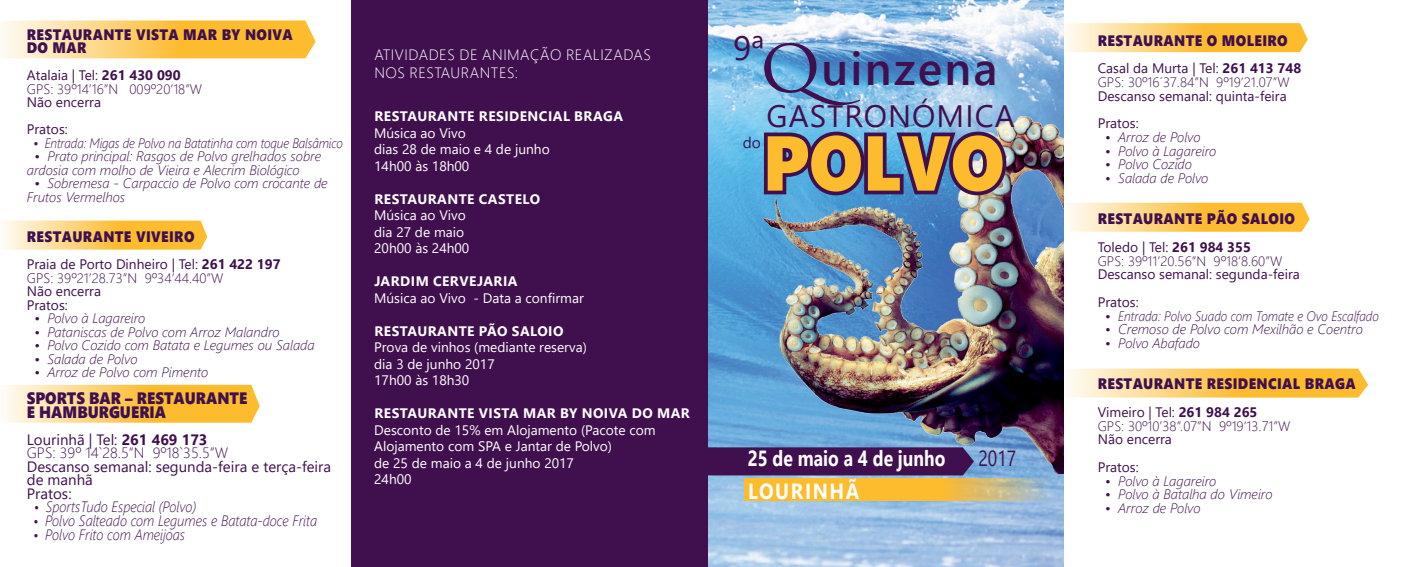
<style>
.page{position:relative;width:1414px;height:567px;background:#fff}
.page>*{position:absolute;margin:0;border:0;box-sizing:border-box;transform-origin:0 0}
.t1{font:77.62px "Segoe UI Black";color:#fdbb2e;scale:.91 1}
.t2{font:600 46px "Segoe UI";letter-spacing:.05em;color:#40104e}
.t3{font:33.75px "Segoe UI";color:#40104e}
.t4{font:30.88px "Segoe UI";letter-spacing:.035em;color:#40104e}
.t5{font:700 21.88px "Segoe UI";color:#fff;scale:.8 1}
.t6{font:700 21.88px "Segoe UI";letter-spacing:.085em;color:#fff;scale:.88 1}
.t7{font:21.88px "Segoe UI";color:#40104e;scale:.8 1}
.t8{font:16.5px/13.5px "Segoe UI Black";color:#40104e;scale:.91 1}
.t9{font:15.5px "Segoe UI";color:#40104e}
.t10{font:15.12px/13.5px "Segoe UI Black";letter-spacing:.025em;color:#40104e;scale:.91 1}
.t11{font:italic 300 15px "Segoe UI";color:#40104e;scale:.9 1}
.t12{font:15px/13.5px "Segoe UI";color:#40104e}
.t13{font:300 15px/13.5px "Segoe UI";color:#40104e}
.t14{font:300 15px/18px "Segoe UI";letter-spacing:.035em;color:#fff}
.t15{font:italic 300 13.75px/13.5px "Segoe UI";color:#40104e}
.t16{font:300 13.75px/13.8px "Segoe UI";color:#40104e}
.t17{font:13.75px/16.5px "Segoe UI";color:#fff}
.t18{font:13.75px/27.5px "Segoe UI";color:#40104e}
.t19{font:700 13.75px "Segoe UI";letter-spacing:.035em;color:#fff}
.t20{font:italic 300 13.75px "Segoe UI";color:#40104e;scale:.9 1}
.s1{font-weight:400}
.s2{font-weight:700}
.s3{font-size:13.75px}
.s4{font-family:"Trajan Pro";font-weight:400;font-size:75px}
</style>
<div class="page">
<svg style="left:4px;top:385px;width:256px;height:38px;background:#fdce6b"></svg>
<svg style="left:1063px;top:369px;width:305px;height:29px;background:#fcce6d"></svg>
<svg style="left:1068px;top:203px;width:241px;height:29px;background:#fdce6b"></svg>
<svg style="left:1063px;top:23px;width:245px;height:29px;background:#fdcf6c"></svg>
<svg style="left:3px;top:221px;width:204px;height:29px;background:#fdce6c"></svg>
<svg style="left:1px;top:20px;width:315px;height:38px;background:#fdcf6c"></svg>
<img style="left:708px;top:0;width:355px;height:567px">
<img style="left:719px;top:117px;width:344px;height:357px">
<svg style="left:744px;top:478px;width:319px;height:23px;background:#e7ba52"></svg>
<img style="left:760px;top:126px;width:251px;height:75px">
<div style="left:708px;top:447px;width:266px;height:28px;background:#40104e"></div>
<div style="left:351px;top:0;width:357px;height:567px;background:#40104e"></div>
<p class="t10" style="left:27px;top:27px;width:294px">RESTAURANTE VISTA MAR BY NOIVA<br>DO MAR</p>
<p class="t16" style="left:27px;top:68px;width:177px"><span class="s1">Atalaia | Tel:</span> <span class="s2">261 430 090<br></span>GPS: 39º14’16”N 009º20’18”W</p>
<p class="t18" style="left:27px;top:89px;width:76px;line-height:27px">Não encerra<br>Pratos:</p>
<p class="t20" style="left:33px;top:132px;width:345px">• Entrada: Migas de Polvo na Batatinha com toque Balsâmico</p>
<p class="t15" style="left:27px;top:148px;width:296px;text-indent:8px">• Prato principal: Rasgos de Polvo grelhados sobre ardosia com molho de Vieira e Alecrim Biológico</p>
<p class="t15" style="left:27px;top:175px;width:302px;text-indent:8px">• Sobremesa - Carpaccio de Polvo com crocante de<br>Frutos Vermelhos</p>
<p class="t10" style="left:27px;top:229px;width:186px">RESTAURANTE VIVEIRO</p>
<p class="t16" style="left:27px;top:257px;width:255px"><span class="s1">Praia de Porto Dinheiro | Tel:</span> <span class="s2">261 422 197<br></span>GPS: 39º21’28.73”N 9º34’44.40”W</p>
<p class="t18" style="left:27px;top:284px;width:76px;line-height:13.5px">Não encerra<br>Pratos:</p>
<p class="t15" style="left:34px;top:310px;width:112px">• Polvo à Lagareiro</p>
<p class="t15" style="left:34px;top:324px;width:247px">• Pataniscas de Polvo com Arroz Malandro</p>
<p class="t15" style="left:34px;top:337px;width:282px">• Polvo Cozido com Batata e Legumes ou Salada</p>
<p class="t15" style="left:34px;top:351px;width:105px">• Salada de Polvo</p>
<p class="t15" style="left:34px;top:364px;width:175px">• Arroz de Polvo com Pimento</p>
<p class="t8" style="left:27px;top:391px;width:244px">SPORTS BAR – RESTAURANTE<br>E HAMBURGUERIA</p>
<p class="t13" style="left:27px;top:432px;width:203px"><span class="s1">Lourinhã | Tel:</span> <span class="s2">261 469 173<br></span>GPS: 39º 14`28.5”N 9º18`35.5”W</p>
<p class="t12" style="left:27px;top:459px;width:306px">Descanso semanal: segunda-feira e terça-feira de manhã<br>Pratos:</p>
<p class="t11" style="left:34px;top:495px;width:182px"><span class="s3">•</span> SportsTudo Especial (Polvo)</p>
<p class="t11" style="left:34px;top:508px;width:317px"><span class="s3">•</span> Polvo Salteado com Legumes e Batata-doce Frita</p>
<p class="t11" style="left:34px;top:522px;width:170px"><span class="s3">•</span> Polvo Frito com Ameijoas</p>
<p class="t14" style="left:374px;top:45px;width:278px">ATIVIDADES DE ANIMAÇÃO REALIZADAS<br>NOS RESTAURANTES:</p>
<p class="t19" style="left:374px;top:105px;width:250px">RESTAURANTE RESIDENCIAL BRAGA</p>
<p class="t17" style="left:374px;top:124px;width:177px">Música ao Vivo<br>dias 28 de maio e 4 de junho<br>14h00 às 18h00</p>
<p class="t19" style="left:374px;top:188px;width:167px">RESTAURANTE CASTELO</p>
<p class="t17" style="left:374px;top:207px;width:97px">Música ao Vivo dia 27 de maio<br>20h00 às 24h00</p>
<p class="t19" style="left:374px;top:270px;width:145px">JARDIM CERVEJARIA</p>
<p class="t17" style="left:374px;top:289px;width:211px">Música ao Vivo - Data a confirmar</p>
<p class="t19" style="left:374px;top:320px;width:191px">RESTAURANTE PÃO SALOIO</p>
<p class="t17" style="left:374px;top:339px;width:214px">Prova de vinhos (mediante reserva) dia 3 de junho 2017<br>17h00 às 18h30</p>
<p class="t19" style="left:374px;top:402px;width:317px">RESTAURANTE VISTA MAR BY NOIVA DO MAR</p>
<p class="t17" style="left:374px;top:421px;width:283px">Desconto de 15% em Alojamento (Pacote com<br>Alojamento com SPA e Jantar de Polvo)<br>de 25 de maio a 4 de junho 2017<br>24h00</p>
<h3 class="t3" style="left:733px;top:21px;width:33px">9ª</h3>
<h2 class="t2" style="left:760px;top:32px;width:239px"><span class="s4">q</span>uinzena</h2>
<h3 class="t4" style="left:766px;top:92px;width:250px">GASTRONÓMICA</h3>
<h1 class="t1" style="left:763px;top:107px;width:267px">POLVO</h1>
<p class="t9" style="left:743px;top:130px;width:20px">do</p>
<h3 class="t5" style="left:748px;top:441px;width:249px">25 de maio a 4 de junho</h3>
<h3 class="t7" style="left:978px;top:441px;width:49px">2017</h3>
<h3 class="t6" style="left:748px;top:473px;width:128px">LOURINHÃ</h3>
<p class="t10" style="left:1098px;top:33px;width:210px">RESTAURANTE O MOLEIRO</p>
<p class="t16" style="left:1098px;top:61px;width:205px"><span class="s1">Casal da Murta | Tel:</span> <span class="s2">261 413 748<br></span>GPS: 30º16´37.84”N 9º19’21.07”W</p>
<p class="t18" style="left:1098px;top:82px;width:190px">Descanso semanal: quinta-feira<br>Pratos:</p>
<p class="t15" style="left:1105px;top:129px;width:97px">• Arroz de Polvo</p>
<p class="t15" style="left:1105px;top:143px;width:112px">• Polvo à Lagareiro</p>
<p class="t15" style="left:1105px;top:156px;width:88px">• Polvo Cozido</p>
<p class="t15" style="left:1105px;top:170px;width:105px">• Salada de Polvo</p>
<p class="t10" style="left:1098px;top:211px;width:218px">RESTAURANTE PÃO SALOIO</p>
<p class="t16" style="left:1098px;top:239px;width:186px"><span class="s1">Toledo | Tel:</span> <span class="s2">261 984 355<br></span>GPS: 39º11’20.56”N 9º18’8.60”W</p>
<p class="t18" style="left:1098px;top:260px;width:204px">Descanso semanal: segunda-feira<br>Pratos:</p>
<p class="t15" style="left:1105px;top:308px;width:275px">• Entrada: Polvo Suado com Tomate e Ovo Escalfado</p>
<p class="t15" style="left:1105px;top:321px;width:259px">• Cremoso de Polvo com Mexilhão e Coentro</p>
<p class="t15" style="left:1105px;top:335px;width:96px">• Polvo Abafado</p>
<p class="t10" style="left:1098px;top:376px;width:285px">RESTAURANTE RESIDENCIAL BRAGA</p>
<p class="t16" style="left:1098px;top:404px;width:194px"><span class="s1">Vimeiro | Tel:</span> <span class="s2">261 984 265<br></span>GPS: 30º10’38”.07”N 9º19’13.71”W</p>
<p class="t18" style="left:1098px;top:425px;width:76px">Não encerra<br>Pratos:</p>
<p class="t15" style="left:1105px;top:473px;width:112px">• Polvo à Lagareiro</p>
<p class="t15" style="left:1105px;top:486px;width:169px">• Polvo à Batalha do Vimeiro</p>
<p class="t15" style="left:1105px;top:500px;width:97px">• Arroz de Polvo</p>
</div>
